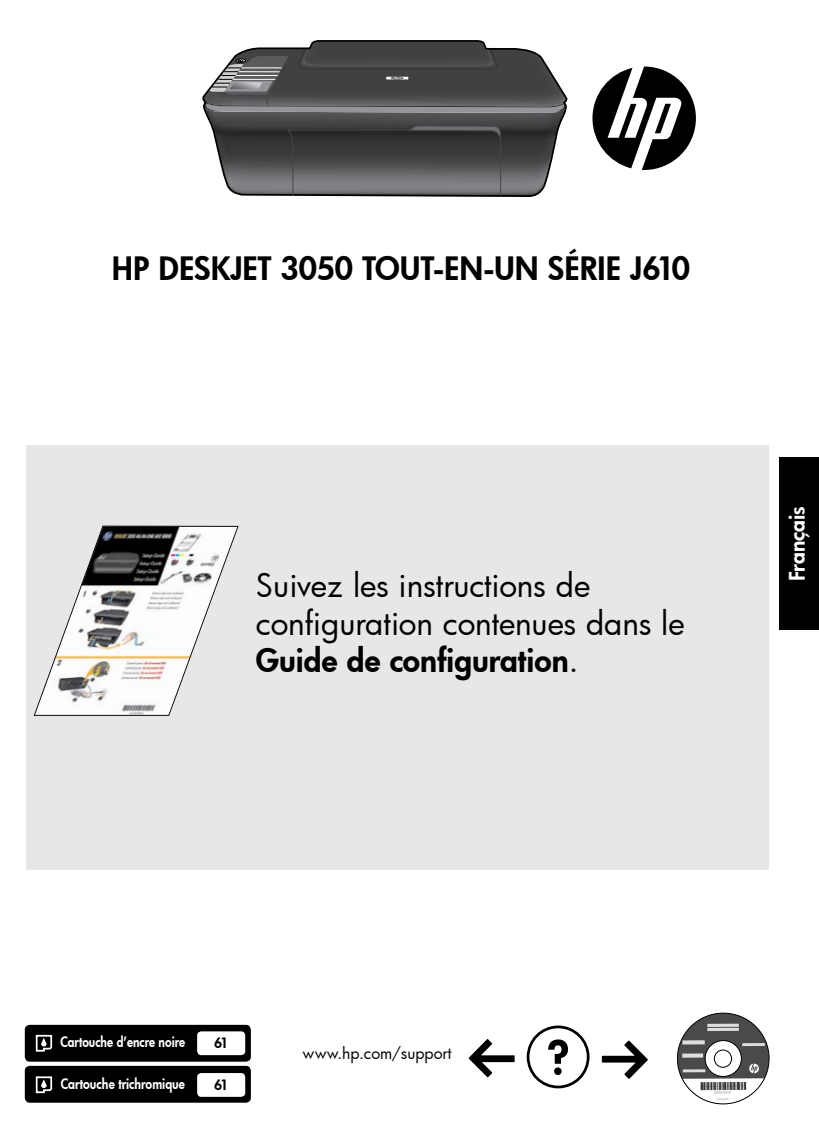
<style>
.page{position:relative;width:819px;height:1134px;background:#fff}
.page>*{position:absolute;margin:0;border:0;box-sizing:border-box;transform-origin:0 0}
.t1{font:31.5px "Futura Hv";color:#000}
.t2{font:31.5px/37.8px "Futura Bk";color:#000}
.t3{font:21px "Futura Hv";color:#fff}
.t4{font:15.75px "Futura Bk";color:#000}
.t5{font:14px "Futura Hv";color:#fff;scale:.86 1}
.t6{font:14px "Futura Hv";color:#fff;scale:.88 1}
.t7{font:14px "Futura Hv";color:#000}
.s1{font-family:"Futura Bk"}
</style>
<div class="page">
<div style="left:26px;top:445px;width:743px;height:425px;background:#e6e7e8"></div>
<div style="left:25px;top:1066px;width:226px;height:37px;background:#000;border-radius:5px"></div>
<div style="left:25px;top:1025px;width:226px;height:37px;background:#000;border-radius:5px"></div>
<div style="left:196px;top:1031px;width:50px;height:25px;background:#fff;border-radius:5px"></div>
<div style="left:195px;top:1030px;width:52px;height:27px;border:2px solid #000;border-radius:5px"></div>
<div style="left:196px;top:1072px;width:50px;height:26px;background:#fff;border-radius:5px"></div>
<div style="left:195px;top:1071px;width:52px;height:28px;border:2px solid #000;border-radius:5px"></div>
<svg style="left:36px;top:1035px;width:16px;height:17px"></svg>
<svg style="left:36px;top:1076px;width:16px;height:17px"></svg>
<div style="left:527px;top:1026px;width:63px;height:62px;border:3px solid #000;border-radius:50%"></div>
<svg style="left:548px;top:1039px;width:20px;height:36px"></svg>
<svg style="left:602px;top:1041px;width:46px;height:38px"></svg>
<svg style="left:469px;top:1039px;width:46px;height:38px"></svg>
<svg style="left:677px;top:1013px;width:92px;height:91px"></svg>
<div style="left:714px;top:1050px;width:18px;height:17px;background:#fff;border-radius:50%"></div>
<div style="left:714px;top:1050px;width:18px;height:18px;border:1px solid #000;border-radius:50%"></div>
<svg style="left:33px;top:525px;width:206px;height:191px"></svg>
<svg style="left:592px;top:67px;width:104px;height:103px"></svg>
<svg style="left:202px;top:41px;width:365px;height:155px;background:#606062"></svg>
<div style="left:779px;top:458px;width:40px;height:172px;background:#000"></div>
<p class="t1" style="left:112px;top:247px;width:580px">HP DESKJET 3050 TOUT-EN-UN SÉRIE J610</p>
<p class="t2" style="left:256px;top:566px;width:431px">Suivez les instructions de configuration contenues dans le</p>
<p class="t1" style="left:256px;top:639px;width:324px">Guide de configuration<span class="s1">.</span></p>
<p class="t3" style="left:783px;top:581px;width:76px;rotate:-90deg">Français</p>
<p class="t5" style="left:61px;top:1033px;width:146px">Cartouche d’encre noire</p>
<p class="t6" style="left:61px;top:1074px;width:143px">Cartouche trichromique</p>
<p class="t7" style="left:214px;top:1034px;width:16px">61</p>
<p class="t7" style="left:214px;top:1076px;width:16px">61</p>
<p class="t4" style="left:303px;top:1043px;width:151px">www.hp.com/support</p>
</div>
